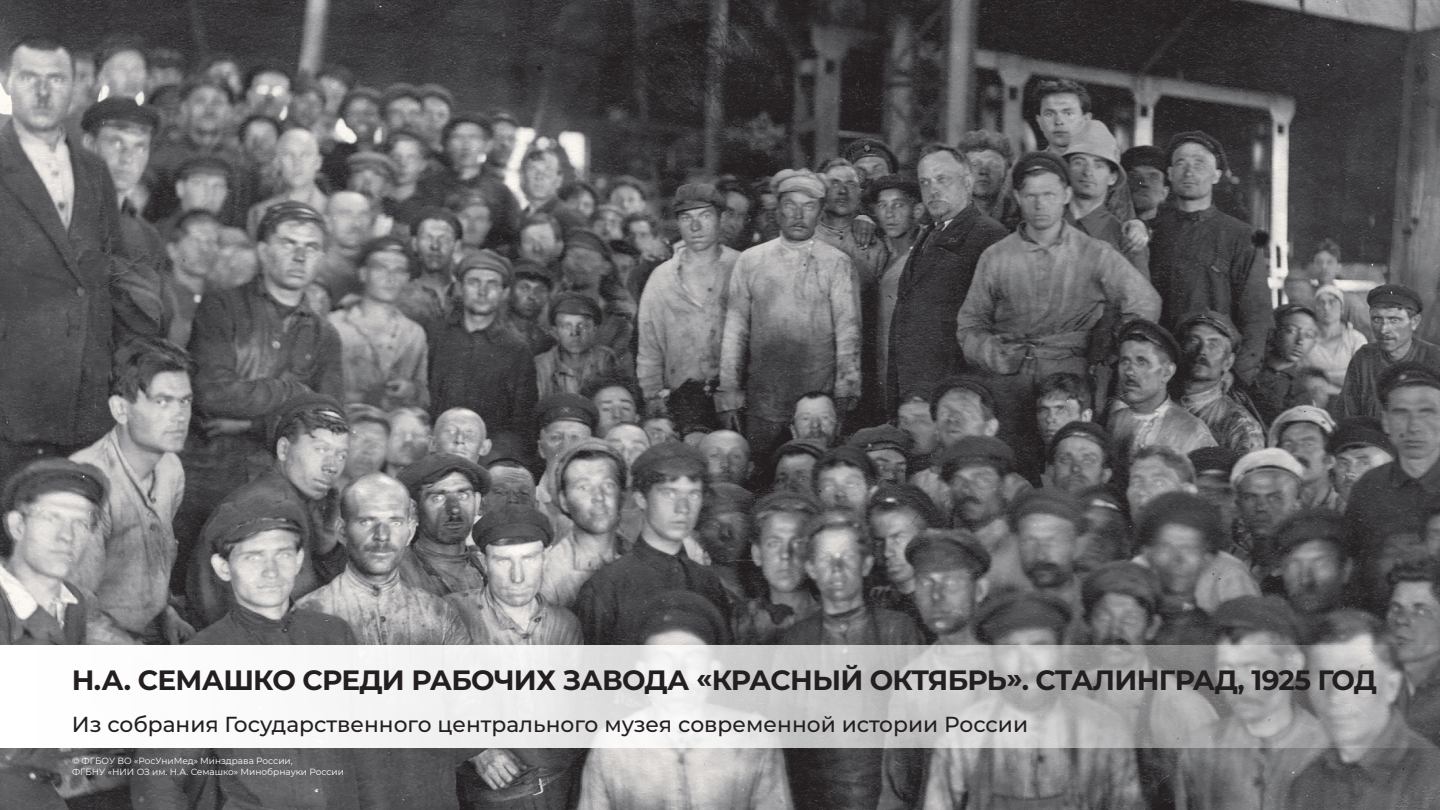
<style>
.page{position:relative;width:1440px;height:810px;background:#fff}
.page>*{position:absolute;margin:0;border:0;box-sizing:border-box;transform-origin:0 0}
.t1{font:700 27.97px "Montserrat";letter-spacing:-.025em;color:#231f20}
.t2{font:500 21.75px "Montserrat";color:#231f20}
.t3{font:9px "Montserrat";color:#fff}
</style>
<div class="page">
<img style="left:0;top:0;width:1440px;height:810px">
<svg style="left:0;top:645px;width:1440px;height:103px"></svg>
<p class="t1" style="left:72px;top:660px;width:1307px">Н.А. СЕМАШКО СРЕДИ РАБОЧИХ ЗАВОДА «КРАСНЫЙ ОКТЯБРЬ». СТАЛИНГРАД, 1925 ГОД</p>
<p class="t2" style="left:72px;top:709px;width:958px">Из собрания Государственного центрального музея современной истории России</p>
<p class="t3" style="left:72px;top:755px;width:222px">© ФГБОУ ВО «РосУниМед» Минздрава России,</p>
<p class="t3" style="left:72px;top:766px;width:273px">ФГБНУ «НИИ ОЗ им. Н.А. Семашко» Минобрнауки России</p>
</div>
